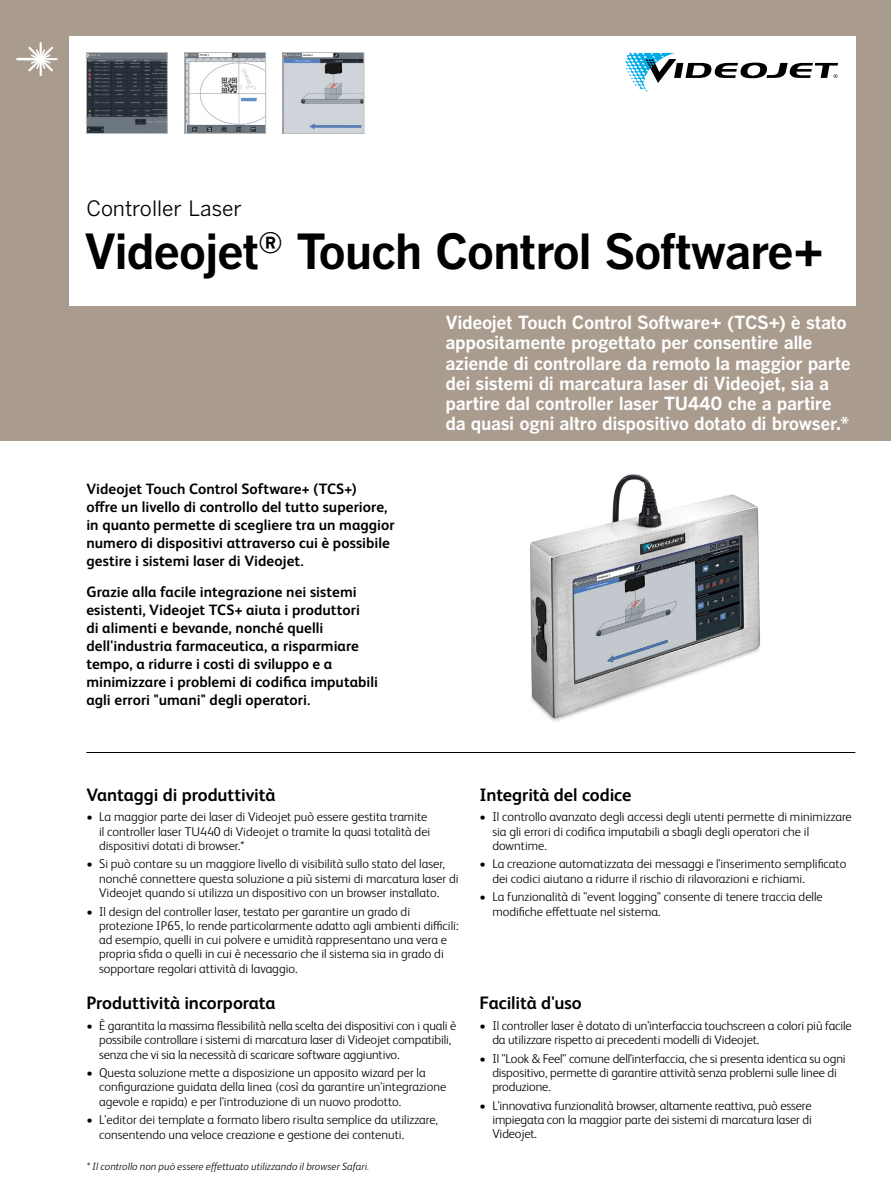
<style>
.page{position:relative;width:891px;height:1188px;background:#fff}
.page>*{position:absolute;margin:0;border:0;box-sizing:border-box;transform-origin:0 0}
.t1{font:700 48px "Benton Gothic";letter-spacing:-.03em;color:#000}
.t2{font:21px "Benton Gothic";letter-spacing:-.005em;color:#000}
.t3{font:700 18px/20.2px "Benton Gothic";letter-spacing:-.02em;color:#fff}
.t4{font:700 18px "FS Albert Pro";letter-spacing:-.005em;color:#000}
.t5{font:700 15px/18px "FS Albert Pro";color:#000}
.t6{font:300 12.75px/14.2px "FS Albert Pro";color:#000}
.t7{font:italic 300 10.5px "FS Albert Pro";letter-spacing:.005em;color:#000}
.s1{font-style:normal}
</style>
<div class="page">
<div style="left:0;top:0;width:891px;height:441px;background:#a99b8d"></div>
<div style="left:69px;top:36px;width:786px;height:270px;background:#fff"></div>
<hr style="left:16px;top:58px;width:26px;height:2px;background:#fff">
<hr style="left:24px;top:58px;width:34px;height:2px;background:#fff">
<hr style="left:40px;top:42px;width:2px;height:34px;background:#fff">
<svg style="left:28px;top:47px;width:25px;height:24px"></svg>
<svg style="left:625px;top:53px;width:213px;height:39px"></svg>
<hr style="left:86px;top:752px;width:769px;height:1px;background:#000">
<img style="left:186px;top:54px;width:78px;height:78px">
<div style="left:184px;top:52px;width:82px;height:82px;border:1px solid #bbbeba"></div>
<img style="left:285px;top:54px;width:77px;height:78px">
<div style="left:283px;top:52px;width:81px;height:82px;border:1px solid #bbbeba"></div>
<img style="left:88px;top:54px;width:78px;height:78px">
<div style="left:86px;top:52px;width:82px;height:82px;border:1px solid #bbbeba"></div>
<img style="left:530px;top:474px;width:230px;height:247px">
<h2 class="t2" style="left:86px;top:197px;width:157px">Controller Laser</h2>
<h1 class="t1" style="left:84px;top:224px;width:742px">Videojet<sup>®</sup> Touch Control Software+</h1>
<p class="t3" style="left:446px;top:313px;width:407px">Videojet Touch Control Software+ (TCS+) è stato appositamente progettato per consentire alle aziende di controllare da remoto la maggior parte dei sistemi di marcatura laser di Videojet, sia a partire dal controller laser TU440 che a partire da quasi ogni altro dispositivo dotato di browser.*</p>
<p class="t5" style="left:86px;top:479px;width:310px">Videojet Touch Control Software+ (TCS+)<br>offre un livello di controllo del tutto superiore, in quanto permette di scegliere tra un maggior numero di dispositivi attraverso cui è possibile gestire i sistemi laser di Videojet.</p>
<p class="t5" style="left:86px;top:582px;width:293px">Grazie alla facile integrazione nei sistemi esistenti, Videojet TCS+ aiuta i produttori<br>di alimenti e bevande, nonché quelli dell'industria farmaceutica, a risparmiare tempo, a ridurre i costi di sviluppo e a minimizzare i problemi di codifica imputabili agli errori "umani" degli operatori.</p>
<h3 class="t4" style="left:86px;top:782px;width:191px">Vantaggi di produttività</h3>
<p class="t6" style="left:99px;top:809px;width:333px;text-indent:-13px">• La maggior parte dei laser di Videojet può essere gestita tramite il controller laser TU440 di Videojet o tramite la quasi totalità dei dispositivi dotati di browser.*</p>
<p class="t6" style="left:99px;top:856px;width:361px;text-indent:-13px">• Si può contare su un maggiore livello di visibilità sullo stato del laser, nonché connettere questa soluzione a più sistemi di marcatura laser di<br>Videojet quando si utilizza un dispositivo con un browser installato.</p>
<p class="t6" style="left:99px;top:903px;width:361px;text-indent:-13px">• Il design del controller laser, testato per garantire un grado di protezione IP65, lo rende particolarmente adatto agli ambienti difficili: ad esempio, quelli in cui polvere e umidità rappresentano una vera e propria sfida o quelli in cui è necessario che il sistema sia in grado di sopportare regolari attività di lavaggio.</p>
<h3 class="t4" style="left:86px;top:991px;width:191px">Produttività incorporata</h3>
<p class="t6" style="left:99px;top:1018px;width:359px;text-indent:-13px">• È garantita la massima flessibilità nella scelta dei dispositivi con i quali è possibile controllare i sistemi di marcatura laser di Videojet compatibili, senza che vi sia la necessità di scaricare software aggiuntivo.</p>
<p class="t6" style="left:99px;top:1065px;width:349px;text-indent:-13px">• Questa soluzione mette a disposizione un apposito wizard per la configurazione guidata della linea (così da garantire un'integrazione agevole e rapida) e per l'introduzione di un nuovo prodotto.</p>
<p class="t6" style="left:99px;top:1112px;width:340px;line-height:15px;text-indent:-13px">• L'editor dei template a formato libero risulta semplice da utilizzare, consentendo una veloce creazione e gestione dei contenuti.</p>
<p class="t7" style="left:87px;top:1160px;width:283px"><span class="s1">*</span> Il controllo non può essere effettuato utilizzando il browser Safari.</p>
<h3 class="t4" style="left:480px;top:782px;width:153px">Integrità del codice</h3>
<p class="t6" style="left:492px;top:809px;width:361px;text-indent:-13px">• Il controllo avanzato degli accessi degli utenti permette di minimizzare sia gli errori di codifica imputabili a sbagli degli operatori che il downtime.</p>
<p class="t6" style="left:492px;top:856px;width:355px;text-indent:-13px">• La creazione automatizzata dei messaggi e l'inserimento semplificato dei codici aiutano a ridurre il rischio di rilavorazioni e richiami.</p>
<p class="t6" style="left:492px;top:889px;width:332px;text-indent:-13px">• La funzionalità di "event logging" consente di tenere traccia delle modifiche effettuate nel sistema.</p>
<h3 class="t4" style="left:480px;top:991px;width:104px">Facilità d'uso</h3>
<p class="t6" style="left:492px;top:1018px;width:361px;text-indent:-13px">• Il controller laser è dotato di un'interfaccia touchscreen a colori più facile da utilizzare rispetto ai precedenti modelli di Videojet.</p>
<p class="t6" style="left:492px;top:1051px;width:355px;text-indent:-13px">• Il "Look &amp; Feel" comune dell'interfaccia, che si presenta identica su ogni dispositivo, permette di garantire attività senza problemi sulle linee di produzione.</p>
<p class="t6" style="left:492px;top:1098px;width:321px;text-align:justify;text-indent:-13px">• L'innovativa funzionalità browser, altamente reattiva, può essere impiegata con la maggior parte dei sistemi di marcatura laser di Videojet.</p>
</div>
